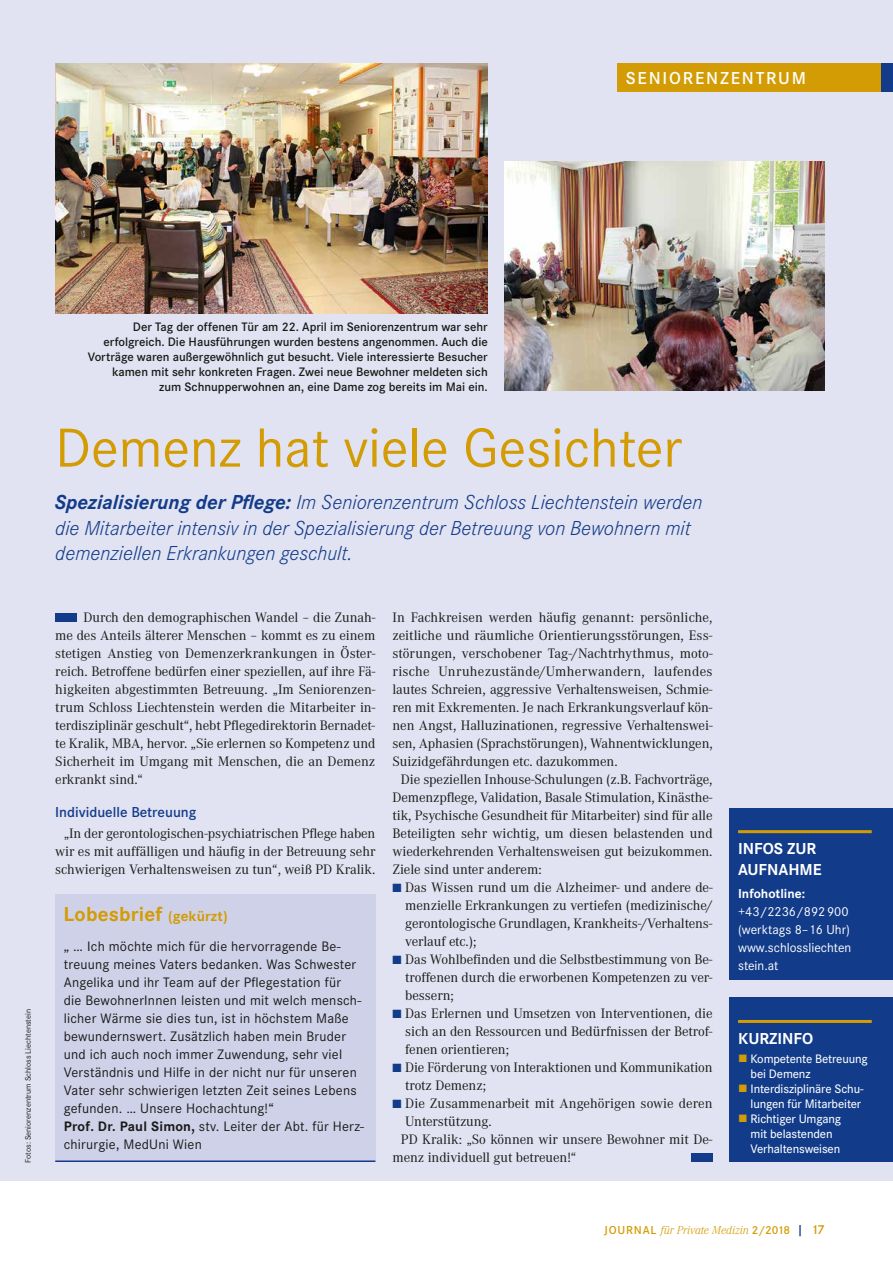
<style>
.page{position:relative;width:893px;height:1263px;background:#fff}
.page>*{position:absolute;margin:0;border:0;box-sizing:border-box;transform-origin:0 0}
.t1{font:57px "Corporate S";color:#d39c04}
.t2{font:italic 300 21px/25.5px "Corporate S";color:#123c8a}
.t3{font:700 21px "Corporate STOT";letter-spacing:.01em;color:#d39c04}
.t4{font:18px "Corporate STOT Dem";letter-spacing:.1em;color:#fff}
.t5{font:700 16.5px/21px "Corporate S";color:#fff}
.t6{font:600 15px "Corporate S";color:#123c8a}
.t7{font:14.25px/18px "Corporate ATOT";letter-spacing:-.005em;color:#1a1a18;text-align:justify}
.t8{font:14.25px/18px "Corporate S";letter-spacing:.015em;color:#1a1a18}
.t9{font:14.25px "Corporate ATOT";letter-spacing:.02em;color:#1a1a18}
.t10{font:13.5px/18px "Corporate S";color:#fff}
.t11{font:700 13.5px "Corporate S";color:#fff}
.t12{font:12.75px/15px "Corporate STOT Dem";color:#1a1a18;text-align:right}
.t13{font:500 12.75px/15px "Corporate STOT";letter-spacing:-.01em;color:#fff}
.t14{font:italic 300 12px "Corporate ATOT";color:#d39c04}
.t15{font:8.25px "Corporate S";color:#1a1a18}
.s1{font-weight:700}
.s2{font-size:15px}
.s3{color:#123c8a}
.s4{color:#d39c04}
.s5{font-family:"Corporate STOT Dem";font-weight:400;font-style:normal}
.s6{font-family:"Corporate STOT Dem";font-weight:400;font-style:normal;font-size:13.5px;color:#123c8a}
.s7{font-family:"Corporate STOT Dem";font-weight:400;font-style:normal;font-size:13.5px}
</style>
<div class="page">
<div style="left:0;top:0;width:893px;height:1180px;background:#e2e3f2"></div>
<img style="left:55px;top:64px;width:433px;height:249px">
<img style="left:505px;top:162px;width:320px;height:229px">
<div style="left:880px;top:64px;width:13px;height:28px;background:#123c8a"></div>
<div style="left:617px;top:64px;width:263px;height:28px;background:#d39c04"></div>
<div style="left:730px;top:808px;width:163px;height:172px;background:#123c8a"></div>
<hr style="left:738px;top:830px;width:134px;height:3px;background:#d39c04">
<div style="left:55px;top:613px;width:22px;height:9px;background:#123c8a"></div>
<div style="left:691px;top:1153px;width:22px;height:9px;background:#123c8a"></div>
<div style="left:55px;top:894px;width:320px;height:268px;background:#cfd1e8"></div>
<hr style="left:55px;top:1160px;width:320px;height:2px;background:#123c8a">
<div style="left:730px;top:998px;width:163px;height:164px;background:#123c8a"></div>
<hr style="left:738px;top:1020px;width:134px;height:3px;background:#d39c04">
<p class="t4" style="left:626px;top:68px;width:182px">SENIORENZENTRUM</p>
<p class="t15" style="left:23px;top:1162px;width:155px;rotate:-90deg">Fotos: Seniorenzentrum Schloss Liechtenstein</p>
<p class="t12" style="left:88px;top:319px;width:402px">Der Tag der offenen Tür am 22. April im Seniorenzentrum war sehr erfolgreich. Die Hausführungen wurden bestens angenommen. Auch die Vorträge waren außergewöhnlich gut besucht. Viele interessierte Besucher kamen mit sehr konkreten Fragen. Zwei neue Bewohner meldeten sich zum Schnupperwohnen an, eine Dame zog bereits im Mai ein.</p>
<h1 class="t1" style="left:55px;top:415px;width:628px">Demenz hat viele Gesichter</h1>
<h2 class="t2" style="left:55px;top:490px;width:649px"><span class="s1">Spezialisierung der Pflege:</span> Im Seniorenzentrum Schloss Liechtenstein werden die Mitarbeiter intensiv in der Spezialisierung der Betreuung von Bewohnern mit demenziellen Erkrankungen geschult.</h2>
<p class="t7" style="left:55px;top:608px;width:322px;text-indent:28px">Durch den demographischen Wandel – die Zunah&shy;me des Anteils älterer Menschen – kommt es zu einem stetigen Anstieg von Demenzerkrankungen in Öster&shy;reich. Betroffene bedürfen einer speziellen, auf ihre Fä&shy;higkeiten abgestimmten Betreuung. „Im Seniorenzen&shy;trum Schloss Liechtenstein werden die Mitarbeiter in&shy;terdisziplinär geschult“, hebt Pflegedirektorin Bernadet&shy;te Kralik, MBA, hervor. „Sie erlernen so Kompetenz und Sicherheit im Umgang mit Menschen, die an Demenz erkrankt sind.“</p>
<p class="t6" style="left:55px;top:803px;width:143px">Individuelle Betreuung</p>
<p class="t7" style="left:55px;top:824px;width:322px;text-align:center">„In der gerontologischen-psychiatrischen Pflege haben wir es mit auffälligen und häufig in der Betreuung sehr schwierigen Verhaltensweisen zu tun“, weiß PD Kralik.</p>
<h2 class="t3" style="left:64px;top:902px;width:166px">Lobesbrief <span class="s2">(gekürzt)</span></h2>
<p class="t8" style="left:64px;top:937px;width:302px">„ … Ich möchte mich für die hervorragende Be&shy;treuung meines Vaters bedanken. Was Schwester Angelika und ihr Team auf der Pflegestation für<br>die BewohnerInnen leisten und mit welch mensch&shy;licher Wärme sie dies tun, ist in höchstem Maße bewundernswert. Zusätzlich haben mein Bruder und ich auch noch immer Zuwendung, sehr viel Verständnis und Hilfe in der nicht nur für unseren Vater sehr schwierigen letzten Zeit seines Lebens gefunden. … Unsere Hochachtung!“<br><span class="s1">Prof. Dr. Paul Simon,</span> stv. Leiter der Abt. für Herz&shy;chirurgie, MedUni Wien</p>
<p class="t7" style="left:392px;top:608px;width:322px">In Fachkreisen werden häufig genannt: persönliche,</p>
<p class="t7" style="left:392px;top:626px;width:322px">zeitliche und räumliche Orientierungsstörungen, Ess-</p>
<p class="t7" style="left:392px;top:644px;width:322px">störungen, verschobener Tag-/Nachtrhythmus, moto-</p>
<p class="t9" style="left:392px;top:663px;width:322px">rische Unruhezustände/Umherwandern, laufendes</p>
<p class="t7" style="left:392px;top:680px;width:322px">lautes Schreien, aggressive Verhaltensweisen, Schmie-</p>
<p class="t7" style="left:392px;top:698px;width:322px">ren mit Exkrementen. Je nach Erkrankungsverlauf kön-</p>
<p class="t7" style="left:392px;top:716px;width:322px">nen Angst, Halluzinationen, regressive Verhaltenswei-</p>
<p class="t7" style="left:392px;top:734px;width:322px">sen, Aphasien (Sprachstörungen), Wahnentwicklungen,</p>
<p class="t7" style="left:392px;top:752px;width:227px">Suizidgefährdungen etc. dazukommen.</p>
<p class="t7" style="left:401px;top:770px;width:313px">Die speziellen Inhouse-Schulungen (z.B. Fachvorträge,</p>
<p class="t7" style="left:392px;top:788px;width:322px">Demenzpflege, Validation, Basale Stimulation, Kinästhe-</p>
<p class="t7" style="left:392px;top:806px;width:322px">tik, Psychische Gesundheit für Mitarbeiter) sind für alle</p>
<p class="t7" style="left:392px;top:824px;width:322px">Beteiligten sehr wichtig, um diesen belastenden und</p>
<p class="t7" style="left:392px;top:842px;width:322px">wiederkehrenden Verhaltensweisen gut beizukommen.</p>
<p class="t7" style="left:392px;top:860px;width:151px">Ziele sind unter anderem:</p>
<p class="t7" style="left:405px;top:878px;width:309px;text-indent:-13px"><span class="s3">■</span> Das Wissen rund um die Alzheimer- und andere de&shy;menzielle Erkrankungen zu vertiefen (medizinische/ gerontologische Grundlagen, Krankheits-/Verhaltens&shy;verlauf etc.);</p>
<p class="t7" style="left:405px;top:950px;width:309px;text-indent:-13px"><span class="s3">■</span> Das Wohlbefinden und die Selbstbestimmung von Be&shy;troffenen durch die erworbenen Kompetenzen zu ver&shy;bessern;</p>
<p class="t7" style="left:405px;top:1004px;width:309px;text-indent:-13px"><span class="s3">■</span> Das Erlernen und Umsetzen von Interventionen, die sich an den Ressourcen und Bedürfnissen der Betrof&shy;fenen orientieren;</p>
<p class="t7" style="left:405px;top:1058px;width:309px;text-indent:-13px"><span class="s3">■</span> Die Förderung von Interaktionen und Kommunikation trotz Demenz;</p>
<p class="t7" style="left:392px;top:1094px;width:322px"><span class="s3">■</span> Die Zusammenarbeit mit Angehörigen sowie deren</p>
<p class="t7" style="left:405px;top:1112px;width:88px">Unterstützung.</p>
<p class="t7" style="left:401px;top:1130px;width:313px">PD Kralik: „So können wir unsere Bewohner mit De-</p>
<p class="t7" style="left:392px;top:1148px;width:185px">menz individuell gut betreuen!“</p>
<p class="t5" style="left:738px;top:839px;width:85px">INFOS ZUR<br>AUFNAHME</p>
<p class="t11" style="left:738px;top:885px;width:69px">Infohotline:</p>
<p class="t10" style="left:738px;top:902px;width:115px">+43/2236/892900 (werktags 8–16 Uhr) www.schlossliechten stein.at</p>
<p class="t5" style="left:738px;top:1029px;width:77px">KURZINFO</p>
<p class="t13" style="left:750px;top:1052px;width:119px;text-indent:-12px"><span class="s4">■</span> Kompetente Betreuung bei Demenz</p>
<p class="t13" style="left:738px;top:1082px;width:127px;text-align:right"><span class="s4">■</span> Interdisziplinäre Schu&shy;lungen für Mitarbeiter</p>
<p class="t13" style="left:750px;top:1112px;width:92px;text-indent:-12px"><span class="s4">■</span> Richtiger Umgang mit belastenden<br>Verhaltensweisen</p>
<p class="t14" style="left:604px;top:1223px;width:222px"><span class="s5">JOURNAL</span> für Private Medizin <span class="s5">2/2018</span> <span class="s6">|</span> <span class="s7">17</span></p>
</div>
